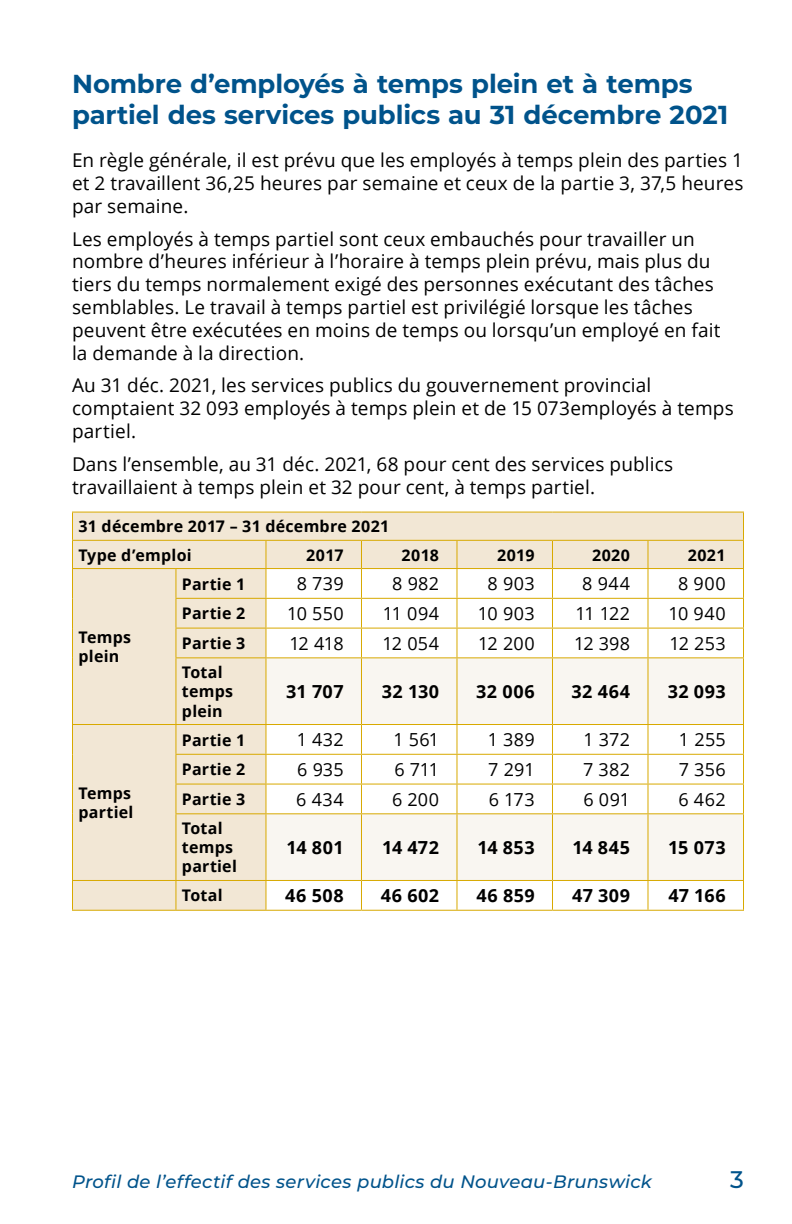
<style>
.page{position:relative;width:792px;height:1224px;background:#fff}
.page>*{position:absolute;margin:0;border:0;box-sizing:border-box;transform-origin:0 0}
.head{font:700 26px/31.2px "Montserrat";letter-spacing:-.005em;color:#00538b}
.t1{font:500 24px "Montserrat";color:#00538b}
.text{font:19px/22.8px "Open Sans";letter-spacing:.01em;color:#000}
.table_number{font:18px "Open Sans";letter-spacing:.015em;color:#000}
.table_number-2{font:700 18px "Open Sans";letter-spacing:.025em;color:#000}
.t2{font:italic 500 18px "Montserrat";letter-spacing:.01em;color:#00538b}
.table_head{font:700 16px/19.2px "Open Sans";letter-spacing:.015em;color:#000}
.table_head_year{font:700 16px "Open Sans";letter-spacing:.02em;color:#000}
</style>
<div class="page">
<div style="left:73px;top:513px;width:192px;height:397px;background:#f2e7d5"></div>
<hr style="left:175px;top:598px;width:91px;height:1px;background:#d8a900">
<hr style="left:175px;top:628px;width:91px;height:1px;background:#d8a900">
<hr style="left:175px;top:657px;width:91px;height:1px;background:#d8a900">
<hr style="left:176px;top:724px;width:90px;height:1px;background:#d8a900">
<hr style="left:175px;top:754px;width:91px;height:1px;background:#d8a900">
<hr style="left:175px;top:784px;width:91px;height:1px;background:#d8a900">
<hr style="left:175px;top:813px;width:91px;height:1px;background:#d8a900">
<hr style="left:266px;top:910px;width:95px;height:1px;background:#d8a900">
<hr style="left:361px;top:910px;width:96px;height:1px;background:#d8a900">
<hr style="left:457px;top:910px;width:95px;height:1px;background:#d8a900">
<hr style="left:552px;top:910px;width:96px;height:1px;background:#d8a900">
<hr style="left:648px;top:910px;width:96px;height:1px;background:#d8a900">
<svg style="left:72px;top:881px;width:1px;height:29px"></svg>
<hr style="left:72px;top:910px;width:104px;height:1px;background:#d8a900">
<svg style="left:175px;top:881px;width:1px;height:29px"></svg>
<hr style="left:176px;top:910px;width:90px;height:1px;background:#d8a900">
<hr style="left:72px;top:598px;width:1px;height:30px;background:#d8a900">
<hr style="left:72px;top:628px;width:1px;height:30px;background:#d8a900">
<svg style="left:175px;top:569px;width:1px;height:88px"></svg>
<hr style="left:72px;top:658px;width:1px;height:66px;background:#d8a900">
<hr style="left:175px;top:658px;width:1px;height:66px;background:#d8a900">
<hr style="left:72px;top:724px;width:104px;height:1px;background:#d8a900">
<svg style="left:72px;top:725px;width:1px;height:29px"></svg>
<hr style="left:72px;top:754px;width:1px;height:30px;background:#d8a900">
<hr style="left:72px;top:784px;width:1px;height:30px;background:#d8a900">
<svg style="left:175px;top:725px;width:1px;height:88px"></svg>
<hr style="left:72px;top:814px;width:1px;height:66px;background:#d8a900">
<hr style="left:175px;top:814px;width:1px;height:66px;background:#d8a900">
<hr style="left:72px;top:568px;width:104px;height:1px;background:#d8a900">
<hr style="left:176px;top:568px;width:90px;height:1px;background:#d8a900">
<hr style="left:72px;top:512px;width:104px;height:1px;background:#d8a900">
<svg style="left:72px;top:513px;width:1px;height:85px"></svg>
<hr style="left:176px;top:512px;width:90px;height:1px;background:#d8a900">
<hr style="left:266px;top:512px;width:95px;height:1px;background:#d8a900">
<hr style="left:361px;top:512px;width:96px;height:1px;background:#d8a900">
<hr style="left:457px;top:512px;width:95px;height:1px;background:#d8a900">
<hr style="left:552px;top:512px;width:96px;height:1px;background:#d8a900">
<hr style="left:648px;top:512px;width:96px;height:1px;background:#d8a900">
<svg style="left:265px;top:513px;width:479px;height:397px"></svg>
<hr style="left:72px;top:540px;width:104px;height:1px;background:#d8a900">
<hr style="left:176px;top:540px;width:90px;height:1px;background:#d8a900">
<hr style="left:266px;top:540px;width:95px;height:1px;background:#d8a900">
<hr style="left:361px;top:540px;width:96px;height:1px;background:#d8a900">
<hr style="left:457px;top:540px;width:95px;height:1px;background:#d8a900">
<hr style="left:552px;top:540px;width:96px;height:1px;background:#d8a900">
<hr style="left:648px;top:540px;width:96px;height:1px;background:#d8a900">
<hr style="left:72px;top:880px;width:104px;height:1px;background:#d8a900">
<hr style="left:176px;top:880px;width:90px;height:1px;background:#d8a900">
<hr style="left:266px;top:880px;width:95px;height:1px;background:#d8a900">
<hr style="left:361px;top:880px;width:96px;height:1px;background:#d8a900">
<hr style="left:457px;top:880px;width:95px;height:1px;background:#d8a900">
<hr style="left:552px;top:880px;width:96px;height:1px;background:#d8a900">
<hr style="left:648px;top:880px;width:96px;height:1px;background:#d8a900">
<p class="head" style="left:72px;top:67px;width:658px">Nombre d’employés à temps plein et à temps partiel des services publics au 31 décembre 2021</p>
<p class="text" style="left:72px;top:148px;width:673px;text-align:justify">En règle générale, il est prévu que les employés à temps plein des parties 1 et 2 travaillent 36,25 heures par semaine et ceux de la partie 3, 37,5 heures par semaine.</p>
<p class="text" style="left:72px;top:227px;width:650px">Les employés à temps partiel sont ceux embauchés pour travailler un nombre d’heures inférieur à l’horaire à temps plein prévu, mais plus du tiers du temps normalement exigé des personnes exécutant des tâches semblables. Le travail à temps partiel est privilégié lorsque les tâches peuvent être exécutées en moins de temps ou lorsqu’un employé en fait la demande à la direction.</p>
<p class="text" style="left:72px;top:374px;width:663px">Au 31 déc. 2021, les services publics du gouvernement provincial comptaient 32 093 employés à temps plein et de 15 073employés à temps partiel.</p>
<p class="text" style="left:72px;top:452px;width:603px">Dans l’ensemble, au 31 déc. 2021, 68 pour cent des services publics travaillaient à temps plein et 32 pour cent, à temps partiel.</p>
<p class="table_head" style="left:78px;top:517px;width:312px">31 décembre 2017 – 31 décembre 2021</p>
<p class="table_head_year" style="left:78px;top:543px;width:115px">Type d’emploi</p>
<p class="table_head_year" style="left:306px;top:543px;width:39px">2017</p>
<p class="table_head_year" style="left:402px;top:543px;width:39px">2018</p>
<p class="table_head_year" style="left:497px;top:543px;width:39px">2019</p>
<p class="table_head_year" style="left:592px;top:543px;width:39px">2020</p>
<p class="table_head_year" style="left:688px;top:543px;width:39px">2021</p>
<p class="table_head" style="left:78px;top:627px;width:54px">Temps plein</p>
<p class="table_head" style="left:78px;top:783px;width:56px">Temps partiel</p>
<p class="table_head" style="left:182px;top:574px;width:65px">Partie 1</p>
<p class="table_number" style="left:297px;top:571px;width:48px">8 739</p>
<p class="table_number" style="left:392px;top:571px;width:48px">8 982</p>
<p class="table_number" style="left:488px;top:571px;width:49px">8 903</p>
<p class="table_number" style="left:582px;top:571px;width:49px">8 944</p>
<p class="table_number" style="left:678px;top:571px;width:49px">8 900</p>
<p class="table_head" style="left:182px;top:604px;width:65px">Partie 2</p>
<p class="table_number" style="left:287px;top:601px;width:58px">10 550</p>
<p class="table_number" style="left:383px;top:601px;width:58px">11 094</p>
<p class="table_number" style="left:478px;top:601px;width:58px">10 903</p>
<p class="table_number" style="left:575px;top:601px;width:56px">11 122</p>
<p class="table_number" style="left:668px;top:601px;width:59px">10 940</p>
<p class="table_head" style="left:182px;top:633px;width:65px">Partie 3</p>
<p class="table_number" style="left:289px;top:631px;width:56px">12 418</p>
<p class="table_number" style="left:383px;top:631px;width:58px">12 054</p>
<p class="table_number" style="left:478px;top:631px;width:58px">12 200</p>
<p class="table_number" style="left:574px;top:631px;width:58px">12 398</p>
<p class="table_number" style="left:669px;top:631px;width:58px">12 253</p>
<p class="table_head" style="left:182px;top:662px;width:53px">Total temps plein</p>
<p class="table_number-2" style="left:286px;top:679px;width:59px">31 707</p>
<p class="table_number-2" style="left:382px;top:679px;width:59px">32 130</p>
<p class="table_number-2" style="left:476px;top:679px;width:60px">32 006</p>
<p class="table_number-2" style="left:572px;top:679px;width:60px">32 464</p>
<p class="table_number-2" style="left:668px;top:679px;width:59px">32 093</p>
<p class="table_head" style="left:182px;top:730px;width:65px">Partie 1</p>
<p class="table_number" style="left:297px;top:727px;width:48px">1 432</p>
<p class="table_number" style="left:393px;top:727px;width:47px">1 561</p>
<p class="table_number" style="left:488px;top:727px;width:48px">1 389</p>
<p class="table_number" style="left:583px;top:727px;width:48px">1 372</p>
<p class="table_number" style="left:679px;top:727px;width:48px">1 255</p>
<p class="table_head" style="left:182px;top:759px;width:65px">Partie 2</p>
<p class="table_number" style="left:297px;top:757px;width:48px">6 935</p>
<p class="table_number" style="left:394px;top:757px;width:46px">6 711</p>
<p class="table_number" style="left:488px;top:757px;width:48px">7 291</p>
<p class="table_number" style="left:583px;top:757px;width:48px">7 382</p>
<p class="table_number" style="left:679px;top:757px;width:48px">7 356</p>
<p class="table_head" style="left:182px;top:789px;width:65px">Partie 3</p>
<p class="table_number" style="left:296px;top:787px;width:49px">6 434</p>
<p class="table_number" style="left:392px;top:787px;width:49px">6 200</p>
<p class="table_number" style="left:489px;top:787px;width:47px">6 173</p>
<p class="table_number" style="left:584px;top:787px;width:48px">6 091</p>
<p class="table_number" style="left:679px;top:787px;width:49px">6 462</p>
<p class="table_head" style="left:182px;top:818px;width:56px">Total temps partiel</p>
<p class="table_number-2" style="left:286px;top:835px;width:59px">14 801</p>
<p class="table_number-2" style="left:382px;top:835px;width:59px">14 472</p>
<p class="table_number-2" style="left:477px;top:835px;width:59px">14 853</p>
<p class="table_number-2" style="left:572px;top:835px;width:59px">14 845</p>
<p class="table_number-2" style="left:668px;top:835px;width:59px">15 073</p>
<p class="table_head" style="left:182px;top:886px;width:42px">Total</p>
<p class="table_number-2" style="left:285px;top:883px;width:60px">46 508</p>
<p class="table_number-2" style="left:381px;top:883px;width:60px">46 602</p>
<p class="table_number-2" style="left:477px;top:883px;width:60px">46 859</p>
<p class="table_number-2" style="left:572px;top:883px;width:59px">47 309</p>
<p class="table_number-2" style="left:668px;top:883px;width:59px">47 166</p>
<p class="t2" style="left:72px;top:1169px;width:581px">Profil de l’effectif des services publics du Nouveau-Brunswick</p>
<p class="t1" style="left:730px;top:1163px;width:15px">3</p>
</div>
